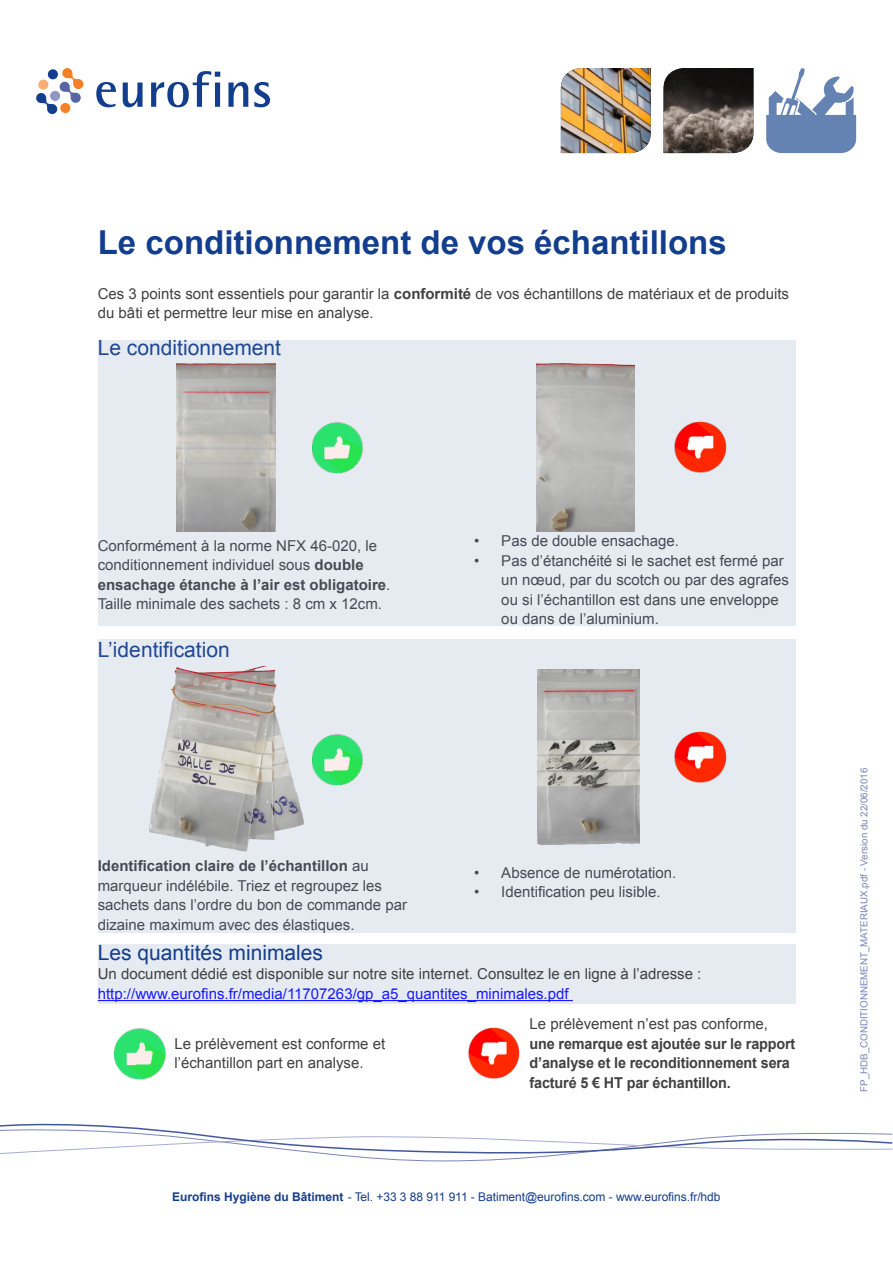
<style>
.page{position:relative;width:893px;height:1263px;background:#fff}
.page>*{position:absolute;margin:0;border:0;box-sizing:border-box;transform-origin:0 0}
.t1{font:700 33px "Arial";color:#133d8d}
.t2{font:21px "Arial";color:#133d8d}
.t3{font:15px/19.5px "Arial";color:#414042}
.t4{font:700 15px/19.5px "Arial";letter-spacing:-.01em;color:#414042;scale:.96 1}
.t5{font:15px "Arial";color:#1a1aff}
.t6{font:12px "Arial";letter-spacing:-.005em;color:#133d8d}
.t7{font:9.75px "Arial";color:#7d84ba}
.s1{font-weight:700}
</style>
<div class="page">
<svg style="left:0;top:1123px;width:893px;height:39px"></svg>
<svg style="left:766px;top:68px;width:90px;height:85px"></svg>
<img style="left:561px;top:68px;width:90px;height:85px">
<img style="left:663px;top:68px;width:90px;height:85px">
<svg style="left:36px;top:68px;width:47px;height:46px"></svg>
<div style="left:60px;top:103px;width:10px;height:10px;background:#f58025;border-radius:50%"></div>
<div style="left:38px;top:80px;width:10px;height:10px;background:#faae75;border-radius:50%"></div>
<div style="left:48px;top:69px;width:10px;height:10px;background:#133d8d;border-radius:50%"></div>
<svg style="left:96px;top:82px;width:20px;height:25px"></svg>
<svg style="left:123px;top:83px;width:20px;height:24px"></svg>
<svg style="left:151px;top:71px;width:69px;height:36px"></svg>
<svg style="left:228px;top:82px;width:20px;height:25px"></svg>
<svg style="left:254px;top:82px;width:16px;height:25px"></svg>
<img style="left:114px;top:1028px;width:52px;height:52px">
<img style="left:468px;top:1027px;width:52px;height:52px">
<div style="left:98px;top:340px;width:697px;height:286px;background:#e6ebf2"></div>
<div style="left:98px;top:640px;width:697px;height:293px;background:#e6ebf2"></div>
<div style="left:98px;top:945px;width:697px;height:59px;background:#e6ebf2"></div>
<hr style="left:98px;top:1000px;width:475px;height:1px;background:#1a1aff">
<img style="left:176px;top:363px;width:99px;height:169px">
<img style="left:536px;top:363px;width:99px;height:169px">
<img style="left:149px;top:666px;width:155px;height:186px">
<img style="left:538px;top:670px;width:101px;height:175px">
<img style="left:312px;top:422px;width:51px;height:52px">
<img style="left:312px;top:734px;width:51px;height:52px">
<img style="left:674px;top:421px;width:53px;height:52px">
<img style="left:674px;top:731px;width:53px;height:52px">
<h1 class="t1" style="left:98px;top:220px;width:630px">Le conditionnement de vos échantillons</h1>
<p class="t3" style="left:98px;top:284px;width:693px">Ces 3 points sont essentiels pour garantir la <span class="s1">conformité</span> de vos échantillons de matériaux et de produits du bâti et permettre leur mise en analyse.</p>
<h2 class="t2" style="left:98px;top:334px;width:185px">Le conditionnement</h2>
<p class="t3" style="left:98px;top:536px;width:294px">Conformément à la norme NFX 46-020, le conditionnement individuel sous <span class="s1">double ensachage étanche à l’air est obligatoire</span>.<br>Taille minimale des sachets : 8 cm x 12cm.</p>
<h2 class="t2" style="left:98px;top:635px;width:133px">L’identification</h2>
<p class="t3" style="left:474px;top:531px;width:206px">• Pas de double ensachage.</p>
<p class="t3" style="left:501px;top:551px;width:289px;text-indent:-27px">• Pas d’étanchéité si le sachet est fermé par un nœud, par du scotch ou par des agrafes ou si l’échantillon est dans une enveloppe ou dans de l’aluminium.</p>
<p class="t3" style="left:98px;top:856px;width:311px"><span class="s1">Identification claire de l’échantillon</span> au marqueur indélébile. Triez et regroupez les sachets dans l’ordre du bon de commande par dizaine maximum avec des élastiques.</p>
<p class="t3" style="left:474px;top:863px;width:204px">• Absence de numérotation.</p>
<p class="t3" style="left:474px;top:882px;width:188px">• Identification peu lisible.</p>
<h2 class="t2" style="left:98px;top:939px;width:227px">Les quantités minimales</h2>
<p class="t3" style="left:98px;top:964px;width:605px">Un document dédié est disponible sur notre site internet. Consultez le en ligne à l’adresse :</p>
<p class="t5" style="left:98px;top:984px;width:472px">http://www.eurofins.fr/media/11707263/gp_a5_quantites_minimales.pdf</p>
<p class="t3" style="left:174px;top:1034px;width:212px">Le prélèvement est conforme et l’échantillon part en analyse.</p>
<p class="t3" style="left:530px;top:1014px;width:240px">Le prélèvement n’est pas conforme,</p>
<p class="t4" style="left:530px;top:1034px;width:278px">une remarque est ajoutée sur le rapport d’analyse et le reconditionnement sera facturé 5 € HT par échantillon.</p>
<p class="t6" style="left:172px;top:1189px;width:550px"><span class="s1">Eurofins Hygiène du Bâtiment</span> - Tel. +33 3 88 911 911 - Batiment@eurofins.com - www.eurofins.fr/hdb</p>
<p class="t7" style="left:858px;top:1092px;width:325px;rotate:-90deg">FP_HDB_CONDITIONNEMENT_MATERIAUX.pdf - Version du 22/06/2016</p>
</div>
